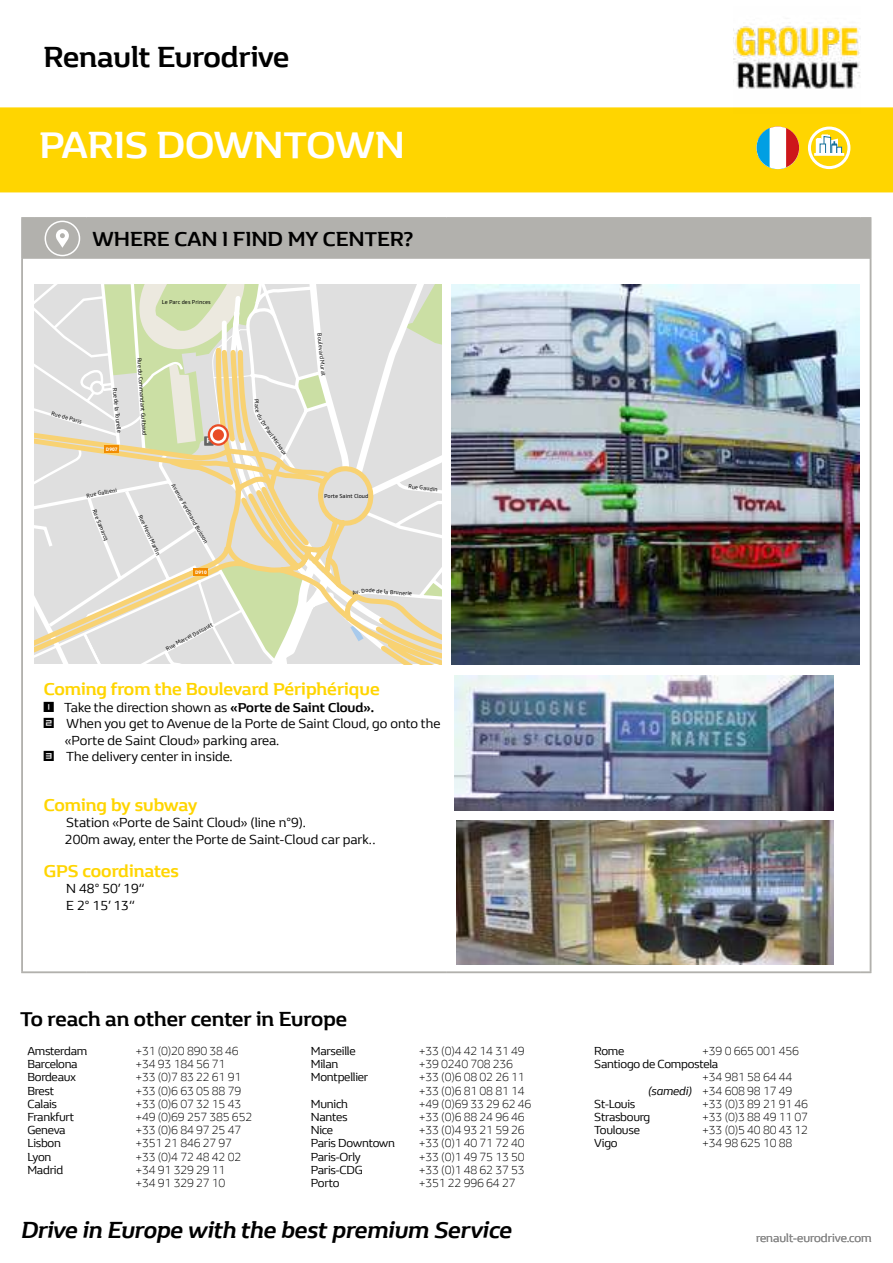
<style>
.page{position:relative;width:893px;height:1263px;background:#fff}
.page>*{position:absolute;margin:0;border:0;box-sizing:border-box;transform-origin:0 0}
.t1{font:700 39px "Renault Life";color:#fff}
.t2{font:700 30px "Renault Life";color:#000}
.t3{font:italic 700 24px "Renault Life";letter-spacing:-.01em;color:#000}
.t4{font:700 21px "Renault Life";color:#000}
.t5{font:700 18px "Renault Life";color:#ffd500}
.t6{font:13.5px/16.5px "Renault Life";color:#000}
.t7{font:300 12px/13.2px "Renault Life";letter-spacing:-.02em;color:#000}
.t8{font:12px "Renault Life";letter-spacing:-.02em;color:#000}
.t9{font:12px "Renault Life";color:#878787}
.t10{font:700 7.5px "Read";color:#fff}
.t11{font:5.7px "Read";color:#000}
.t12{font:700 4.95px "Read";color:#fff}
.s1{font-family:"Inversionz";font-size:18px}
.s2{font-weight:700}
.s3{font-weight:400;font-style:italic}
</style>
<div class="page">
<div style="left:0;top:107px;width:893px;height:85px;background:#ffd500"></div>
<img style="left:733px;top:26px;width:128px;height:88px">
<hr style="left:21px;top:259px;width:2px;height:712px;background:#b2b1ad">
<hr style="left:870px;top:259px;width:1px;height:712px;background:#b2b1ad">
<svg style="left:21px;top:971px;width:14px;height:2px"></svg>
<hr style="left:35px;top:971px;width:52px;height:2px;background:#b2b1ad">
<hr style="left:87px;top:971px;width:359px;height:2px;background:#b2b1ad">
<hr style="left:446px;top:971px;width:414px;height:2px;background:#b2b1ad">
<svg style="left:860px;top:971px;width:11px;height:2px"></svg>
<div style="left:21px;top:217px;width:850px;height:42px;background:#b2b1ad"></div>
<svg style="left:757px;top:127px;width:42px;height:42px"></svg>
<svg style="left:35px;top:516px;width:407px;height:148px;background:#e4dece"></svg>
<img style="left:456px;top:820px;width:378px;height:145px">
<img style="left:455px;top:675px;width:379px;height:135px">
<hr style="left:814px;top:154px;width:30px;height:2px;background:#fff">
<svg style="left:817px;top:135px;width:25px;height:19px"></svg>
<div style="left:808px;top:127px;width:42px;height:42px;border:3px solid #fff;border-radius:50%"></div>
<img style="left:452px;top:284px;width:407px;height:380px">
<svg style="left:35px;top:536px;width:355px;height:128px;background:#e3e1d0"></svg>
<svg style="left:35px;top:284px;width:407px;height:232px;background:#e2e1d2"></svg>
<h2 class="t2" style="left:43px;top:37px;width:248px">Renault Eurodrive</h2>
<h1 class="t1" style="left:39px;top:119px;width:367px">PARIS DOWNTOWN</h1>
<h3 class="t4" style="left:93px;top:225px;width:292px">OÙ T OUVER MON CENTRE ?</h3>
<h3 class="t4" style="left:93px;top:225px;width:322px">WHERE CAN I FIND MY CENTER?</h3>
<p class="t11" style="left:52px;top:410px;width:33px;rotate:17deg">Rue de Paris</p>
<p class="t11" style="left:162px;top:299px;width:51px">Le Parc des Princes</p>
<p class="t11" style="left:118px;top:387px;width:47px;rotate:84deg">Rue de la Tourelle</p>
<p class="t12" style="left:106px;top:446px;width:13px">D907</p>
<p class="t11" style="left:143px;top:357px;width:79px;rotate:86deg">Rue du Commandant Guilbaud</p>
<p class="t10" style="left:206px;top:436px;width:6px">P</p>
<p class="t11" style="left:86px;top:492px;width:32px;rotate:-11deg">Rue Gallieni</p>
<p class="t11" style="left:176px;top:483px;width:69px;rotate:60deg">Avenue Ferdinand Buisson</p>
<p class="t11" style="left:100px;top:515px;width:28px;rotate:68deg">e Samarcq</p>
<p class="t11" style="left:143px;top:514px;width:45px;rotate:65deg">Rue Henri Martin</p>
<p class="t12" style="left:195px;top:569px;width:13px">D910</p>
<p class="t11" style="left:165px;top:646px;width:54px;rotate:-29deg">Rue Marcel Dassault</p>
<p class="t11" style="left:279px;top:439px;width:12px;rotate:54deg">icha</p>
<p class="t11" style="left:323px;top:333px;width:42px;rotate:84deg">Boulevard Mura</p>
<p class="t11" style="left:324px;top:493px;width:46px">Porte Saint Cloud</p>
<p class="t11" style="left:412px;top:483px;width:27px;rotate:6deg">ue Gaudin</p>
<p class="t11" style="left:369px;top:587px;width:45px;rotate:5deg">de de la Brunerie</p>
<h3 class="t5" style="left:44px;top:677px;width:337px">Coming from the Boulevard Périphérique</h3>
<p class="t6" style="left:44px;top:698px;width:332px"><span class="s1">1</span> Take the direction shown as <span class="s2">«Porte de Saint Cloud».</span></p>
<p class="t6" style="left:44px;top:715px;width:398px"><span class="s1">2</span> When you get to Avenue de la Porte de Saint Cloud, go onto the</p>
<p class="t6" style="left:65px;top:731px;width:216px">«Porte de Saint Cloud» parking area.</p>
<p class="t6" style="left:44px;top:748px;width:190px"><span class="s1">3</span> The delivery center in inside.</p>
<h3 class="t5" style="left:44px;top:793px;width:155px">Coming by subway</h3>
<p class="t6" style="left:65px;top:814px;width:312px">Station «Porte de Saint Cloud» (line n°9).<br>200m away, enter the Porte de Saint-Cloud car park..</p>
<h3 class="t5" style="left:44px;top:859px;width:137px">GPS coordinates</h3>
<p class="t6" style="left:66px;top:880px;width:80px">N 48° 50’ 19“<br>E 2° 15’ 13“</p>
<h3 class="t4" style="left:20px;top:1004px;width:329px">To reach an other center in Europe</h3>
<p class="t8" style="left:27px;top:1043px;width:61px">Amsterdam</p>
<p class="t7" style="left:135px;top:1044px;width:105px">+31 (0)20 890 38 46</p>
<p class="t8" style="left:27px;top:1056px;width:52px">Barcelona</p>
<p class="t7" style="left:135px;top:1057px;width:92px">+34 93 184 56 71</p>
<p class="t8" style="left:27px;top:1069px;width:50px">Bordeaux</p>
<p class="t7" style="left:135px;top:1070px;width:107px">+33 (0)7 83 22 61 91</p>
<p class="t8" style="left:27px;top:1082px;width:28px">Brest</p>
<p class="t7" style="left:135px;top:1083px;width:107px">+33 (0)6 63 05 88 79</p>
<p class="t8" style="left:27px;top:1095px;width:31px">Calais</p>
<p class="t7" style="left:135px;top:1096px;width:107px">+33 (0)6 07 32 15 43</p>
<p class="t8" style="left:27px;top:1109px;width:48px">Frankfurt</p>
<p class="t7" style="left:135px;top:1110px;width:118px">+49 (0)69 257 385 652</p>
<p class="t8" style="left:27px;top:1122px;width:40px">Geneva</p>
<p class="t7" style="left:135px;top:1123px;width:107px">+33 (0)6 84 97 25 47</p>
<p class="t8" style="left:27px;top:1135px;width:35px">Lisbon</p>
<p class="t7" style="left:135px;top:1136px;width:98px">+351 21 846 27 97</p>
<p class="t8" style="left:27px;top:1148px;width:26px">Lyon</p>
<p class="t7" style="left:135px;top:1149px;width:107px">+33 (0)4 72 48 42 02</p>
<p class="t8" style="left:27px;top:1161px;width:37px">Madrid</p>
<p class="t7" style="left:135px;top:1162px;width:92px">+34 91 329 29 11 +34 91 329 27 10</p>
<p class="t8" style="left:311px;top:1043px;width:46px">Marseille</p>
<p class="t7" style="left:419px;top:1044px;width:107px">+33 (0)4 42 14 31 49</p>
<p class="t8" style="left:311px;top:1056px;width:29px">Milan</p>
<p class="t7" style="left:419px;top:1057px;width:96px">+39 0240 708 236</p>
<p class="t8" style="left:311px;top:1069px;width:59px">Montpellier</p>
<p class="t7" style="left:419px;top:1070px;width:107px">+33 (0)6 08 02 26 11 +33 (0)6 81 08 81 14</p>
<p class="t8" style="left:311px;top:1095px;width:39px">Munich</p>
<p class="t7" style="left:419px;top:1096px;width:114px">+49 (0)69 33 29 62 46</p>
<p class="t8" style="left:311px;top:1109px;width:38px">Nantes</p>
<p class="t7" style="left:419px;top:1110px;width:107px">+33 (0)6 88 24 96 46</p>
<p class="t8" style="left:311px;top:1122px;width:24px">Nice</p>
<p class="t7" style="left:419px;top:1123px;width:107px">+33 (0)4 93 21 59 26</p>
<p class="t8" style="left:311px;top:1135px;width:86px">Paris Downtown</p>
<p class="t7" style="left:419px;top:1136px;width:107px">+33 (0)1 40 71 72 40</p>
<p class="t8" style="left:311px;top:1148px;width:52px">Paris-Orly</p>
<p class="t7" style="left:419px;top:1149px;width:107px">+33 (0)1 49 75 13 50</p>
<p class="t8" style="left:311px;top:1161px;width:54px">Paris-CDG</p>
<p class="t7" style="left:419px;top:1162px;width:107px">+33 (0)1 48 62 37 53</p>
<p class="t8" style="left:311px;top:1175px;width:30px">Porto</p>
<p class="t7" style="left:419px;top:1176px;width:98px">+351 22 996 64 27</p>
<p class="t8" style="left:594px;top:1043px;width:32px">Rome</p>
<p class="t7" style="left:702px;top:1044px;width:98px">+39 0 665 001 456</p>
<p class="t8" style="left:594px;top:1056px;width:126px">Santiogo de Compostela</p>
<p class="t7" style="left:648px;top:1070px;width:146px;text-align:right">+34 981 58 64 44<br><span class="s3">(samedi)</span> +34 608 98 17 49</p>
<p class="t8" style="left:594px;top:1095px;width:43px">St-Louis</p>
<p class="t7" style="left:702px;top:1096px;width:107px">+33 (0)3 89 21 91 46</p>
<p class="t8" style="left:594px;top:1109px;width:58px">Strasbourg</p>
<p class="t7" style="left:702px;top:1110px;width:107px">+33 (0)3 88 49 11 07</p>
<p class="t8" style="left:594px;top:1122px;width:47px">Toulouse</p>
<p class="t7" style="left:702px;top:1123px;width:107px">+33 (0)5 40 80 43 12</p>
<p class="t8" style="left:594px;top:1135px;width:25px">Vigo</p>
<p class="t7" style="left:702px;top:1136px;width:92px">+34 98 625 10 88</p>
<h3 class="t3" style="left:21px;top:1214px;width:492px">Drive in Europe with the best premium Service</h3>
<p class="t9" style="left:756px;top:1229px;width:117px">renault-eurodrive.com</p>
</div>
